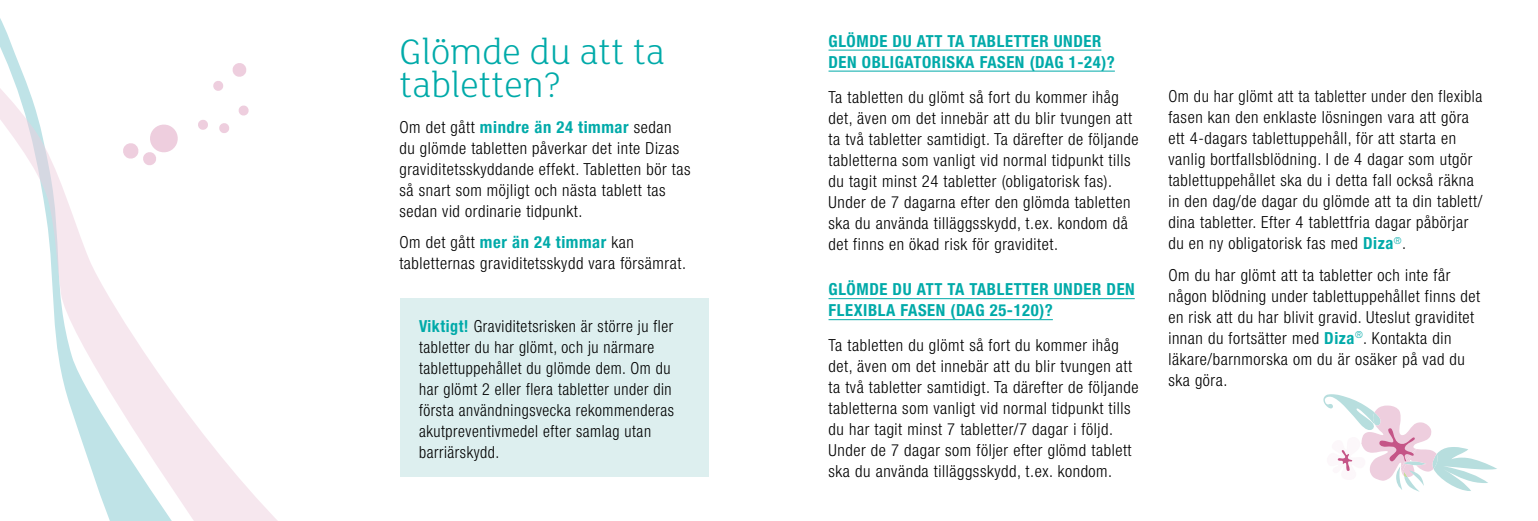
<style>
.page{position:relative;width:1538px;height:521px;background:#fff}
.page>*{position:absolute;margin:0;border:0;box-sizing:border-box;transform-origin:0 0}
.t1{font:300 38.5px/33.2px "FS Lola";color:#00aaa9}
.t2{font:300 condensed 16.62px/21px "Helvetica Neue LT Std";letter-spacing:.035em;color:#000}
.t3{font:300 condensed 16.62px/21px "Helvetica Neue LT Std";letter-spacing:.035em;color:#000;scale:.96 1}
.t4{font:700 condensed 16.62px/21px "Helvetica Neue LT Pro";letter-spacing:.035em;color:#00aaa9}
.s1{font-family:"Helvetica Neue LT Std";font-weight:300;color:#000}
.s2{font-family:"Helvetica Neue LT Pro";font-weight:700;color:#00aaa9}
</style>
<div class="page">
<svg style="left:0;top:18px;width:19px;height:45px"></svg>
<svg style="left:0;top:63px;width:278px;height:458px"></svg>
<div style="left:400px;top:298px;width:308px;height:178px;background:#ddefef"></div>
<hr style="left:828px;top:50px;width:273px;height:1px;background:#00aaa9">
<hr style="left:828px;top:71px;width:287px;height:1px;background:#00aaa9">
<hr style="left:828px;top:298px;width:307px;height:1px;background:#00aaa9">
<hr style="left:828px;top:319px;width:225px;height:1px;background:#00aaa9">
<svg style="left:1323px;top:394px;width:174px;height:98px"></svg>
<svg style="left:122px;top:123px;width:58px;height:43px"></svg>
<svg style="left:197px;top:119px;width:12px;height:11px"></svg>
<svg style="left:238px;top:105px;width:11px;height:11px"></svg>
<svg style="left:219px;top:122px;width:11px;height:12px"></svg>
<svg style="left:213px;top:80px;width:11px;height:12px"></svg>
<svg style="left:232px;top:63px;width:15px;height:15px"></svg>
<h1 class="t1" style="left:399px;top:33px;width:267px">Glömde du att ta tabletten?</h1>
<p class="t4" style="left:399px;top:116px;width:274px"><span class="s1">Om det gått</span> mindre än 24 timmar <span class="s1">sedan</span></p>
<p class="t2" style="left:399px;top:137px;width:293px">du glömde tabletten påverkar det inte Dizas graviditetsskyddande effekt. Tabletten bör tas så snart som möjligt och nästa tablett tas sedan vid ordinarie tidpunkt.</p>
<p class="t4" style="left:399px;top:232px;width:236px"><span class="s1">Om det gått</span> mer än 24 timmar <span class="s1">kan</span></p>
<p class="t2" style="left:399px;top:253px;width:288px">tabletternas graviditetsskydd vara försämrat.</p>
<p class="t3" style="left:419px;top:316px;width:267px"><span class="s2">Viktigt!</span> Graviditetsrisken är större ju fler tabletter du har glömt, och ju närmare tablettuppehållet du glömde dem. Om du har glömt 2 eller flera tabletter under din första användningsvecka rekommenderas akutpreventivmedel efter samlag utan barriärskydd.</p>
<p class="t4" style="left:828px;top:30px;width:288px">GLÖMDE DU ATT TA TABLETTER UNDER<br>DEN OBLIGATORISKA FASEN (DAG 1-24)?</p>
<p class="t2" style="left:828px;top:86px;width:312px">Ta tabletten du glömt så fort du kommer ihåg det, även om det innebär att du blir tvungen att ta två tabletter samtidigt. Ta därefter de följande tabletterna som vanligt vid normal tidpunkt tills du tagit minst 24 tabletter (obligatorisk fas).<br>Under de 7 dagarna efter den glömda tabletten ska du använda tilläggsskydd, t.ex. kondom då det finns en ökad risk för graviditet.</p>
<p class="t4" style="left:828px;top:278px;width:308px">GLÖMDE DU ATT TA TABLETTER UNDER DEN<br>FLEXIBLA FASEN (DAG 25-120)?</p>
<p class="t2" style="left:828px;top:335px;width:312px">Ta tabletten du glömt så fort du kommer ihåg det, även om det innebär att du blir tvungen att ta två tabletter samtidigt. Ta därefter de följande tabletterna som vanligt vid normal tidpunkt tills du har tagit minst 7 tabletter/7 dagar i följd.<br>Under de 7 dagar som följer efter glömd tablett ska du använda tilläggsskydd, t.ex. kondom.</p>
<p class="t2" style="left:1168px;top:86px;width:316px">Om du har glömt att ta tabletter under den flexibla fasen kan den enklaste lösningen vara att göra ett 4-dagars tablettuppehåll, för att starta en vanlig bortfallsblödning. I de 4 dagar som utgör tablettuppehållet ska du i detta fall också räkna in den dag/de dagar du glömde att ta din tablett/ dina tabletter. Efter 4 tablettfria dagar påbörjar du en ny obligatorisk fas med <span class="s2">Diza</span><sup>®</sup>.</p>
<p class="t2" style="left:1168px;top:264px;width:313px">Om du har glömt att ta tabletter och inte får någon blödning under tablettuppehållet finns det en risk att du har blivit gravid. Uteslut graviditet innan du fortsätter med <span class="s2">Diza</span><sup>®</sup>. Kontakta din läkare/barnmorska om du är osäker på vad du ska göra.</p>
</div>
